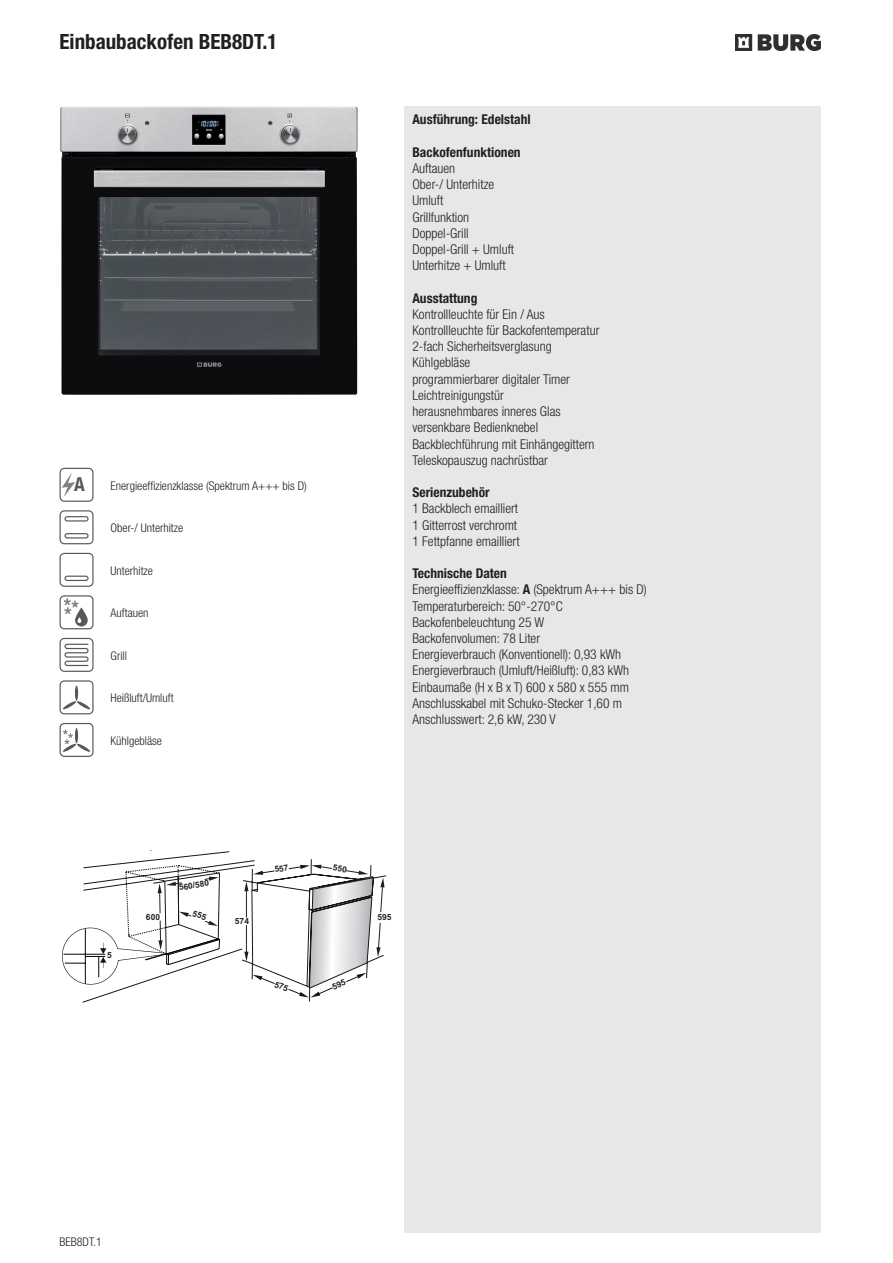
<style>
.page{position:relative;width:893px;height:1263px;background:#fff}
.page>*{position:absolute;margin:0;border:0;box-sizing:border-box;transform-origin:0 0}
.t1{font:700 condensed 21px "Helvetica Neue LT Pro";color:#231f20}
.t2{font:700 condensed 19.2px "Helvetica Neue LT Com";color:#57585a}
.t3{font:300 condensed 13.5px/16.2px "Helvetica Neue LT Pro";color:#231f20}
.t4{font:700 condensed 13.5px "Helvetica Neue LT Pro";color:#231f20}
.t5{font:300 condensed 12px "Helvetica Neue LT Pro";color:#231f20}
.t6{font:700 8.4px "Arial";color:#231f20}
.s1{font-weight:700}
</style>
<div class="page">
<div style="left:404px;top:106px;width:417px;height:1127px;background:#e6e7e9"></div>
<img style="left:736px;top:35px;width:85px;height:15px">
<svg style="left:60px;top:468px;width:34px;height:34px"></svg>
<svg style="left:60px;top:510px;width:34px;height:34px"></svg>
<div style="left:64px;top:516px;width:25px;height:5px;border:1px solid #57585a;border-radius:2px"></div>
<div style="left:64px;top:533px;width:25px;height:5px;border:1px solid #57585a;border-radius:2px"></div>
<svg style="left:60px;top:553px;width:34px;height:34px"></svg>
<div style="left:64px;top:576px;width:25px;height:5px;border:1px solid #57585a;border-radius:2px"></div>
<svg style="left:60px;top:723px;width:34px;height:34px"></svg>
<svg style="left:60px;top:595px;width:34px;height:34px"></svg>
<svg style="left:60px;top:638px;width:34px;height:34px"></svg>
<svg style="left:60px;top:680px;width:34px;height:34px"></svg>
<img style="left:60px;top:106px;width:297px;height:288px">
<svg style="left:61px;top:851px;width:325px;height:152px"></svg>
<h1 class="t1" style="left:60px;top:29px;width:219px">Einbaubackofen BEB8DT.1</h1>
<h2 class="t2" style="left:74px;top:472px;width:12px">A</h2>
<p class="t5" style="left:111px;top:478px;width:198px">Energieeffizienzklasse (Spektrum A+++ bis D)</p>
<p class="t5" style="left:111px;top:521px;width:74px">Ober-/ Unterhitze</p>
<p class="t5" style="left:111px;top:563px;width:44px">Unterhitze</p>
<p class="t5" style="left:111px;top:606px;width:39px">Auftauen</p>
<p class="t5" style="left:111px;top:648px;width:18px">Grill</p>
<p class="t5" style="left:111px;top:691px;width:65px">Heißluft/Umluft</p>
<p class="t5" style="left:111px;top:733px;width:53px">Kühlgebläse</p>
<p class="t6" style="left:107px;top:952px;width:6px">5</p>
<p class="t6" style="left:146px;top:914px;width:16px">600</p>
<p class="t6" style="left:178px;top:884px;width:32px;rotate:-8deg">560/580</p>
<p class="t6" style="left:235px;top:918px;width:16px">574</p>
<p class="t4" style="left:412px;top:112px;width:120px">Ausführung: Edelstahl</p>
<p class="t4" style="left:412px;top:144px;width:110px">Backofenfunktionen</p>
<p class="t3" style="left:412px;top:160px;width:103px">Auftauen<br>Ober-/ Unterhitze<br>Umluft<br>Grillfunktion<br>Doppel-Grill<br>Doppel-Grill + Umluft<br>Unterhitze + Umluft</p>
<p class="t4" style="left:412px;top:290px;width:66px">Ausstattung</p>
<p class="t3" style="left:412px;top:306px;width:188px">Kontrollleuchte für Ein / Aus<br>Kontrollleuchte für Backofentemperatur<br>2-fach Sicherheitsverglasung<br>Kühlgebläse<br>programmierbarer digitaler Timer<br>Leichtreinigungstür<br>herausnehmbares inneres Glas versenkbare Bedienknebel<br>Backblechführung mit Einhängegittern<br>Teleskopauszug nachrüstbar</p>
<p class="t4" style="left:412px;top:484px;width:79px">Serienzubehör</p>
<p class="t3" style="left:412px;top:500px;width:109px">1 Backblech emailliert<br>1 Gitterrost verchromt<br>1 Fettpfanne emailliert</p>
<p class="t3" style="left:412px;top:565px;width:236px"><span class="s1">Technische Daten<br></span>Energieeffizienzklasse: <span class="s1">A</span> (Spektrum A+++ bis D)<br>Temperaturbereich: 50°-270°C Backofenbeleuchtung 25 W<br>Backofenvolumen: 78 Liter<br>Energieverbrauch (Konventionell): 0,93 kWh Energieverbrauch (Umluft/Heißluft): 0,83 kWh Einbaumaße (H x B x T) 600 x 580 x 555 mm Anschlusskabel mit Schuko-Stecker 1,60 m Anschlusswert: 2,6 kW, 230 V</p>
<p class="t6" style="left:377px;top:914px;width:16px">595</p>
<p class="t5" style="left:60px;top:1235px;width:44px">BEB8DT.1</p>
</div>
